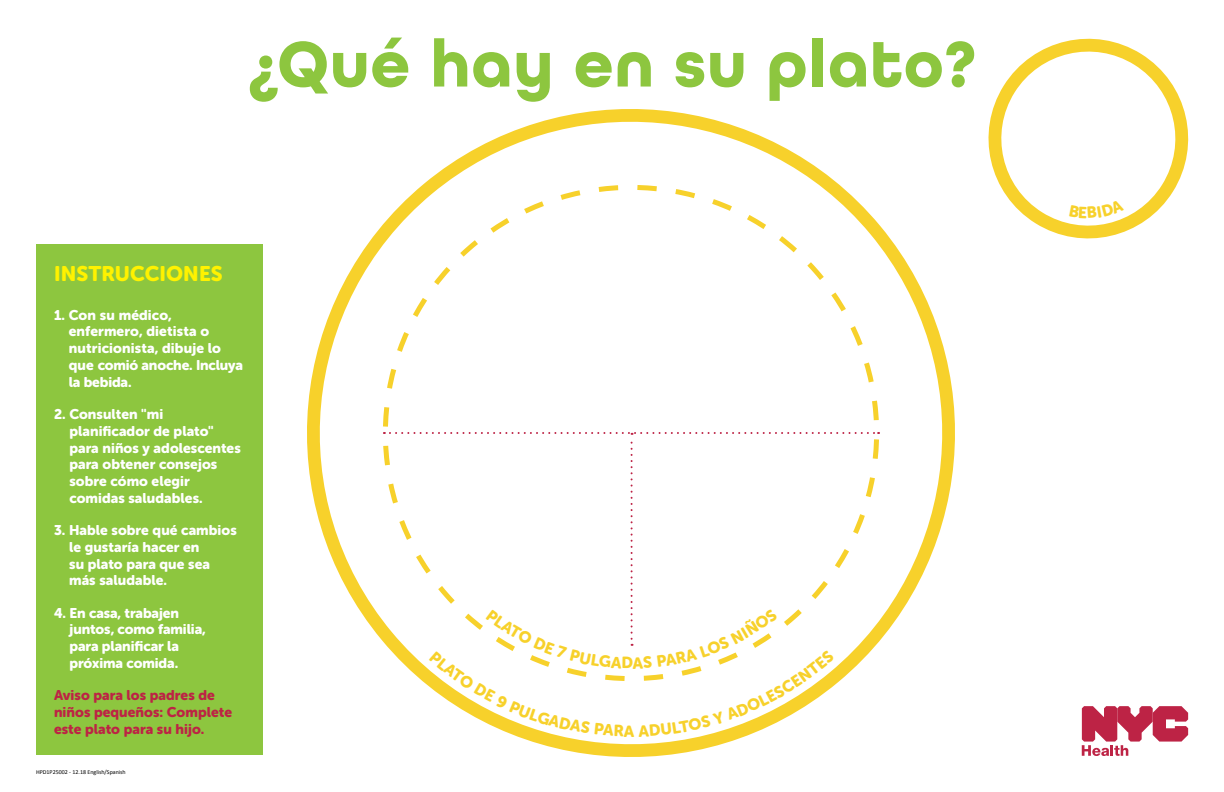
<style>
.page{position:relative;width:1224px;height:792px;background:#fff}
.page>*{position:absolute;margin:0;border:0;box-sizing:border-box;transform-origin:0 0}
.t1{font:700 68px "All Round Gothic W01";letter-spacing:.01em;color:#8dc63f}
.t2{font:21px "Museo Sans Rounded 900";letter-spacing:.005em;color:#fff200}
.t3{font:16px "Museo Sans Rounded 900";color:#f7d12b}
.t4{font:14px/16.8px "Museo Sans Rounded 900";letter-spacing:.005em;color:#fff}
.t5{font:14px/16.8px "Museo Sans Rounded 900";letter-spacing:.005em;color:#bd2345}
.t6{font:6px "Calibri";color:#000}
</style>
<div class="page">
<svg style="left:307px;top:109px;width:648px;height:648px"></svg>
<svg style="left:988px;top:38px;width:201px;height:201px"></svg>
<div style="left:36px;top:244px;width:227px;height:511px;background:#8dc63f"></div>
<svg style="left:1082px;top:706px;width:106px;height:50px"></svg>
<svg style="left:364px;top:166px;width:534px;height:571px"></svg>
<svg style="left:1069px;top:199px;width:55px;height:19px"></svg>
<h1 class="t1" style="left:248px;top:25px;width:730px">¿Qué hay en su plato?</h1>
<h2 class="t2" style="left:54px;top:262px;width:170px">INSTRUCCIONES</h2>
<p class="t4" style="left:69px;top:306px;width:176px;text-indent:-15px">1. Con su médico, enfermero, dietista o nutricionista, dibuje lo que comió anoche. Incluya la bebida.</p>
<p class="t4" style="left:69px;top:406px;width:173px;text-indent:-15px">2. Consulten "mi planificador de plato" para niños y adolescentes para obtener consejos sobre cómo elegir comidas saludables.</p>
<p class="t4" style="left:69px;top:522px;width:169px;text-indent:-15px">3. Hable sobre qué cambios le gustaría hacer en<br>su plato para que sea más saludable.</p>
<p class="t4" style="left:70px;top:604px;width:138px;text-indent:-16px">4. En casa, trabajen juntos, como familia, para planificar la próxima comida.</p>
<p class="t5" style="left:54px;top:687px;width:180px">Aviso para los padres de niños pequeños: Complete este plato para su hijo.</p>
<p class="t6" style="left:36px;top:768px;width:91px">HPD1P25002 - 12.18 English/Spanish</p>
<p class="t3" style="left:624px;top:722px;width:12px">A</p>
</div>
